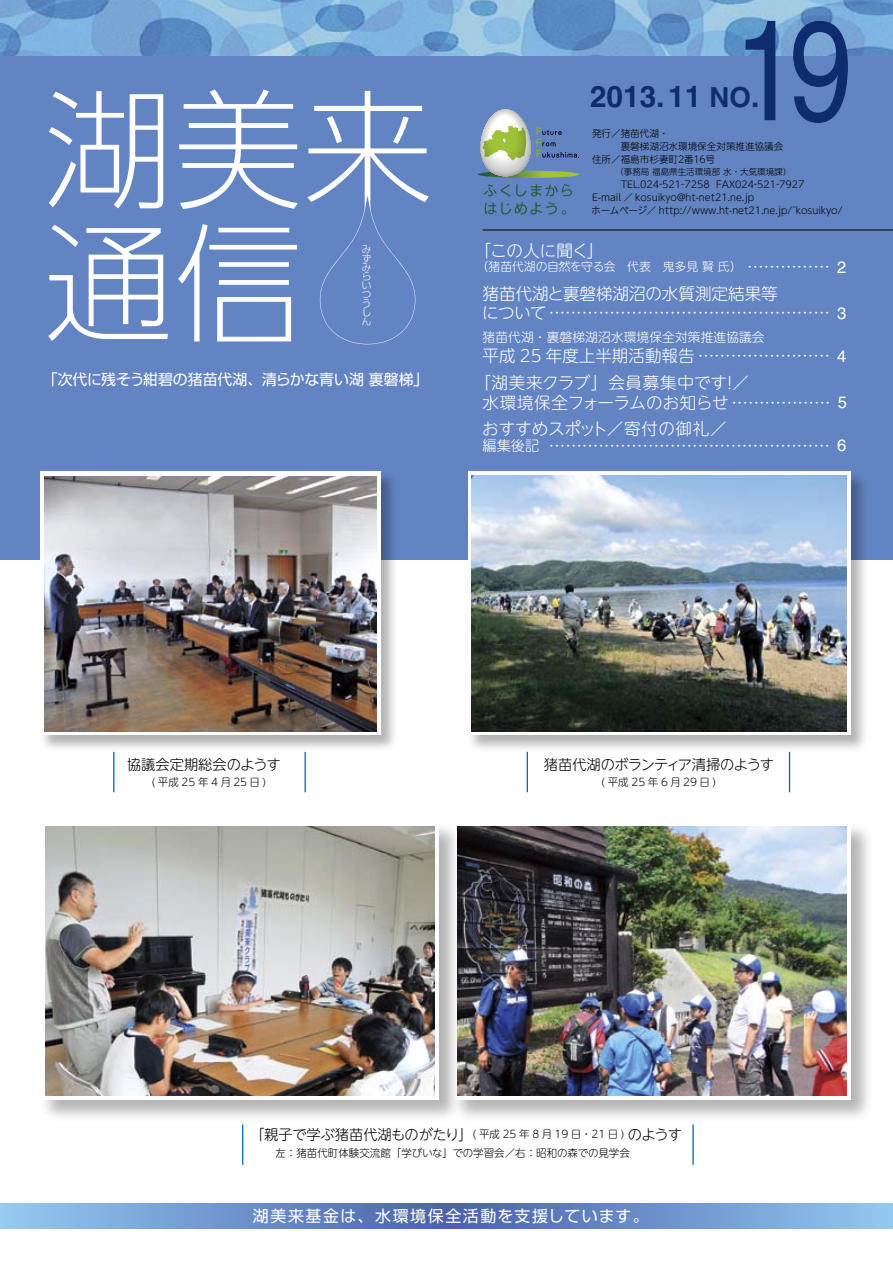
<style>
.page{position:relative;width:893px;height:1263px;background:#fff}
.page>*{position:absolute;margin:0;border:0;box-sizing:border-box;transform-origin:0 0}
.t1{font:condensed 141.45px "Helvetica";color:#0e2c6e}
.t2{font:700 29.7px "Helvetica";color:#0e2c6e}
.t3{font:300 16.5px/19.6px "UD Shin M Go Pro";color:#fff}
.t4{font:15.9px "Shin Go Pr 5";letter-spacing:.1em;color:#fff}
.t5{font:14.85px "Shin Go Pr 5";color:#fff}
.t6{font:300 14.25px "UD Shin M Go Pro";letter-spacing:-.025em;color:#000}
.t7{font:300 14.25px "UD Shin M Go Pro";color:#000}
.t8{font:300 14.25px "UD Shin M Go Pro";color:#fff}
.t9{font:300 12.75px "UD Shin M Go Pro";letter-spacing:.005em;color:#fff}
.t10{font:300 11.85px "UD Shin M Go Pro";color:#fff}
.t11{font:300 10.5px "UD Shin M Go Pro";color:#000}
.t12{font:300 10.5px "UD Shin M Go Pro";letter-spacing:.225em;color:#000}
.t13{font:300 9.6px/12.8px "UD Shin M Go Pro";color:#000}
.t14{font:300 9.6px/9.1px "Shin Go Pr 5";color:#fff}
.t15{font:300 8.55px "UD Shin M Go Pro";color:#000}
.s1{font-size:27.6px}
.s2{font-family:"Helvetica";font-weight:400}
.s3{font-size:10.5px}
</style>
<div class="page">
<svg style="left:0;top:1203px;width:893px;height:26px;background:#6f94cd"></svg>
<div style="left:0;top:0;width:893px;height:559px;background:#6384c2"></div>
<img style="left:0;top:0;width:893px;height:55px">
<hr style="left:483px;top:230px;width:410px;height:1px;background:#000">
<img style="left:36px;top:471px;width:365px;height:285px">
<svg style="left:40px;top:472px;width:341px;height:263px"></svg>
<img style="left:45px;top:476px;width:331px;height:255px">
<img style="left:463px;top:471px;width:409px;height:286px">
<svg style="left:468px;top:472px;width:382px;height:263px"></svg>
<img style="left:472px;top:476px;width:374px;height:255px">
<div style="left:453px;top:823px;width:397px;height:277px;background:linear-gradient(to right,#fff,#fff)"></div>
<img style="left:466px;top:827px;width:380px;height:269px">
<img style="left:45px;top:823px;width:421px;height:304px">
<div style="left:41px;top:823px;width:398px;height:277px;background:linear-gradient(to right,#fff,#fff)"></div>
<img style="left:45px;top:827px;width:389px;height:269px">
<svg style="left:49px;top:91px;width:114px;height:117px"></svg>
<svg style="left:179px;top:89px;width:119px;height:120px"></svg>
<svg style="left:48px;top:225px;width:120px;height:116px"></svg>
<svg style="left:178px;top:224px;width:119px;height:117px"></svg>
<svg style="left:307px;top:91px;width:122px;height:253px"></svg>
<svg style="left:484px;top:184px;width:88px;height:31px"></svg>
<svg style="left:478px;top:109px;width:101px;height:69px"></svg>
<hr style="left:113px;top:752px;width:1px;height:40px;background:#0068b3">
<hr style="left:305px;top:752px;width:1px;height:40px;background:#0068b3">
<hr style="left:789px;top:752px;width:1px;height:40px;background:#0068b3">
<hr style="left:527px;top:752px;width:1px;height:40px;background:#0068b3">
<hr style="left:242px;top:1124px;width:1px;height:41px;background:#0068b3">
<hr style="left:692px;top:1124px;width:2px;height:41px;background:#0068b3">
<h1 class="t1" style="left:734px;top:-11px;width:121px">19</h1>
<h2 class="t2" style="left:590px;top:78px;width:171px">2013.11 <span class="s1">NO</span>.</h2>
<p class="t14" style="left:362px;top:243px;width:11px">みずみらいつうしん</p>
<p class="t5" style="left:43px;top:367px;width:387px">「次代に残そう紺碧の猪苗代湖、清らかな青い湖裏磐梯「</p>
<p class="t13" style="left:592px;top:127px;width:78px">発行／猪苗代湖・</p>
<p class="t13" style="left:592px;top:139px;width:193px">　　　裏磐梯湖沼水環境保全対策推進協議会</p>
<p class="t13" style="left:705px;top:152px;width:11px">号</p>
<p class="t13" style="left:592px;top:152px;width:88px">住所／福島市杉妻町</p>
<p class="t15" style="left:615px;top:164px;width:177px">（事務局福島県生活環境部水・大気環境課(</p>
<p class="t13" style="left:716px;top:178px;width:90px">FAX024-521-7927</p>
<p class="t13" style="left:684px;top:152px;width:11px">番</p>
<p class="t13" style="left:676px;top:152px;width:11px">２</p>
<p class="t13" style="left:692px;top:152px;width:17px">１６</p>
<p class="t13" style="left:592px;top:178px;width:252px;text-indent:29px">TEL.024-521-7258<br>E-mail ／ kosuikyo@ht-net21.ne.jp<br>ホームページ／ http://www.ht-net21.ne.jp/̃kosuikyo/</p>
<p class="t3" style="left:474px;top:240px;width:131px">「この人に聞く「</p>
<p class="t10" style="left:477px;top:257px;width:266px">（猪苗代湖の自然を守る会　代表　鬼多見賢氏(</p>
<p class="t3" style="left:482px;top:283px;width:366px">猪苗代湖と裏磐梯湖沼の水質測定結果等<br>について................................................... <span class="s2">3</span></p>
<p class="t9" style="left:483px;top:327px;width:284px">猪苗代湖・裏磐梯湖沼水環境保全対策推進協議会</p>
<p class="t3" style="left:474px;top:342px;width:373px;line-height:26.4px;text-indent:8px">平成 25 年度上半期活動報告 ........................ <span class="s2">4</span>「湖美来クラブ」会員募集中です／</p>
<p class="t3" style="left:747px;top:256px;width:100px">............... <span class="s2">2</span></p>
<p class="t3" style="left:483px;top:372px;width:366px;text-indent:239px">!<br>水環境保全フォーラムのお知らせ .................. <span class="s2">5</span></p>
<p class="t3" style="left:549px;top:419px;width:299px;line-height:16.6px;text-indent:-66px">おすすめスポット／寄付の御礼／................................................... <span class="s2">6</span></p>
<p class="t8" style="left:483px;top:434px;width:58px">編集後記</p>
<p class="t7" style="left:127px;top:753px;width:155px">協議会定期総会のようす</p>
<p class="t12" style="left:141px;top:774px;width:127px">　(平成25年4月25日(</p>
<p class="t6" style="left:544px;top:753px;width:232px">猪苗代湖のボランティア清掃のようす</p>
<p class="t12" style="left:601px;top:774px;width:116px">(平成25年6月29日(</p>
<p class="t6" style="left:250px;top:1123px;width:228px">「親子で学ぶ猪苗代湖ものがたり」<span class="s3">(</span></p>
<p class="t11" style="left:275px;top:1145px;width:356px">左：猪苗代町体験交流館「学びいな」での学習会／右：昭和の森での見学会</p>
<p class="t6" style="left:628px;top:1123px;width:55px">のようす</p>
<p class="t11" style="left:479px;top:1126px;width:147px">平成25 年 8 月 19 日・21 日 )</p>
<p class="t4" style="left:253px;top:1203px;width:397px">湖美来基金は、水環境保全活動を支援しています。</p>
</div>
